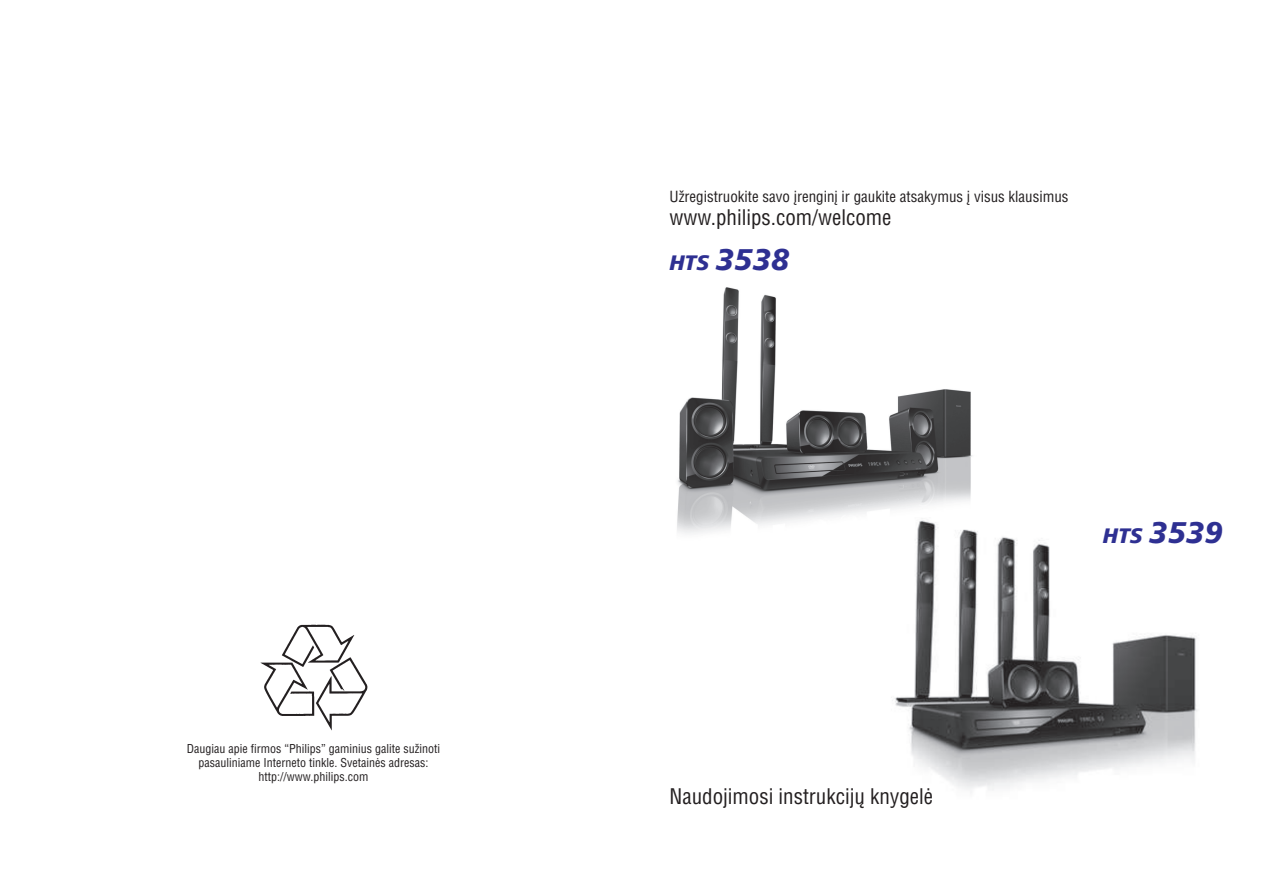
<style>
.page{position:relative;width:1263px;height:893px;background:#fff}
.page>*{position:absolute;margin:0;border:0;box-sizing:border-box;transform-origin:0 0}
.t1{font:italic 30px "Rim Humanist 777 Blk BT";color:#2e3092}
.t2{font:21px "Rim Helvetica Condensed";color:#231f20}
.t3{font:15px "Rim Helvetica Condensed";color:#231f20}
.t4{font:12px/14.1px "Rim Helvetica Condensed";color:#231f20;text-align:center}
.s1{font-size:21px}
</style>
<div class="page">
<img style="left:260px;top:624px;width:108px;height:107px">
<img style="left:677px;top:287px;width:295px;height:247px">
<img style="left:886px;top:517px;width:311px;height:274px">
<p class="t4" style="left:187px;top:742px;width:255px">Daugiau apie firmos “Philips” gaminius galite suþinoti pasauliniame Interneto tinkle. Svetainës adresas: http://www.philips.com</p>
<p class="t3" style="left:669px;top:191px;width:400px">Uþregistruokite savo árenginá ir gaukite atsakymus á visus klausimus</p>
<h2 class="t2" style="left:669px;top:210px;width:224px">www.philips.com/welcome</h2>
<h1 class="t1" style="left:670px;top:243px;width:122px"><span class="s1">HTS</span> 3538</h1>
<h2 class="t2" style="left:669px;top:788px;width:265px">Naudojimosi instrukcijø knygelë</h2>
<h1 class="t1" style="left:1103px;top:516px;width:122px"><span class="s1">HTS</span> 3539</h1>
</div>
